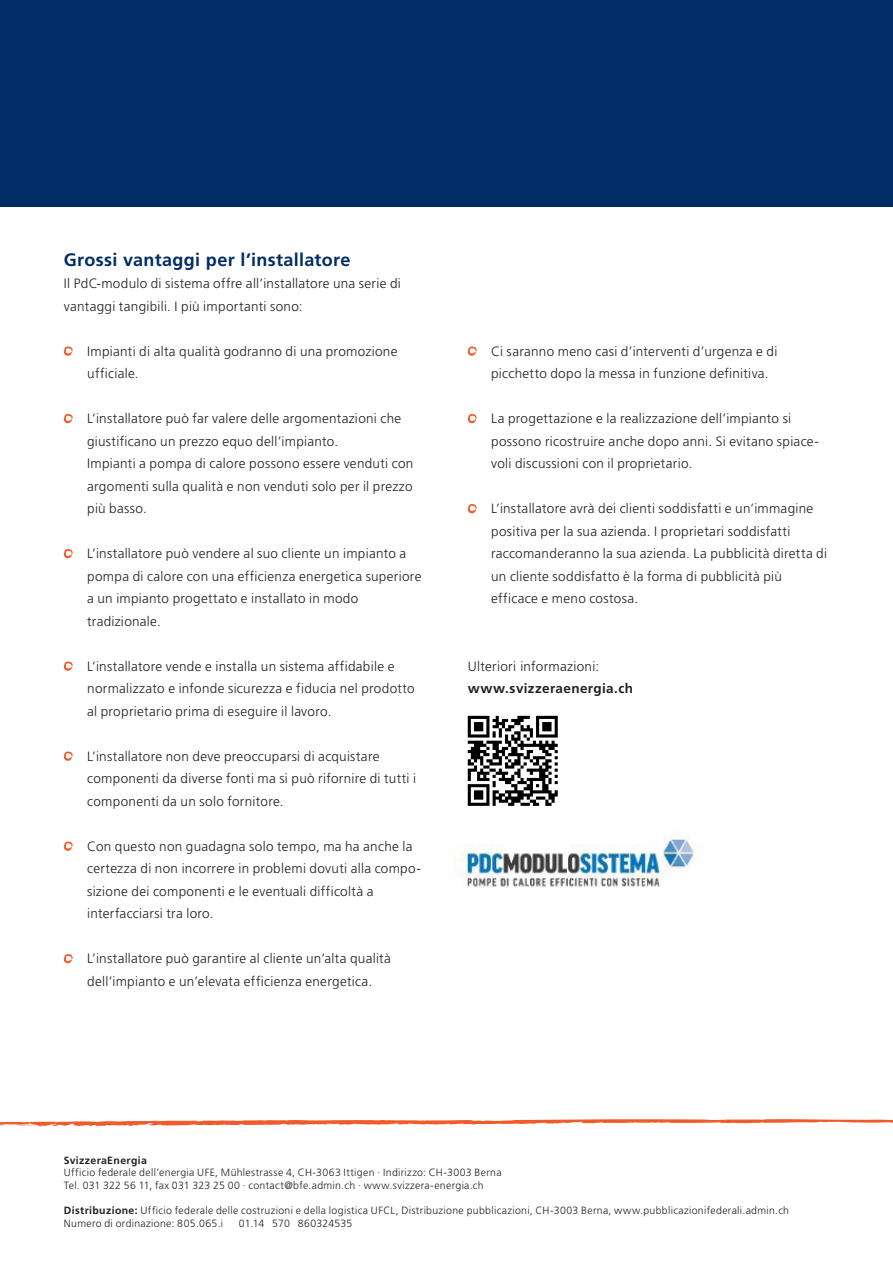
<style>
.page{position:relative;width:893px;height:1263px;background:#fff}
.page>*{position:absolute;margin:0;border:0;box-sizing:border-box;transform-origin:0 0}
.Sous-titre_noir{font:700 18px "Frutiger LT Std";letter-spacing:.02em;color:#002d66}
.Conseils{font:300 13.5px/22.5px "Frutiger LT Std";letter-spacing:.02em;color:#231f20}
.Texte{font:300 13.5px/22.5px "Frutiger LT Std";letter-spacing:.02em;color:#231f20}
.t1{font:700 13.5px "Frutiger LT Std";letter-spacing:.03em;color:#231f20}
.Texte-2{font:300 10.5px "Frutiger LT Std";letter-spacing:.03em;color:#231f20}
.Texte-3{font:700 10.5px "Frutiger LT Std";letter-spacing:.035em;color:#231f20}
.s1{font-weight:700}
</style>
<div class="page">
<svg style="left:64px;top:346px;width:9px;height:10px"></svg>
<svg style="left:64px;top:414px;width:9px;height:9px"></svg>
<svg style="left:64px;top:549px;width:9px;height:9px"></svg>
<svg style="left:64px;top:661px;width:9px;height:10px"></svg>
<svg style="left:64px;top:751px;width:9px;height:10px"></svg>
<svg style="left:64px;top:841px;width:9px;height:10px"></svg>
<svg style="left:64px;top:954px;width:9px;height:9px"></svg>
<svg style="left:468px;top:346px;width:9px;height:10px"></svg>
<svg style="left:468px;top:414px;width:9px;height:9px"></svg>
<svg style="left:468px;top:504px;width:9px;height:9px"></svg>
<svg style="left:0;top:1119px;width:893px;height:7px"></svg>
<svg style="left:468px;top:716px;width:90px;height:90px"></svg>
<div style="left:0;top:0;width:893px;height:206px;background:#002d66"></div>
<img style="left:454px;top:835px;width:244px;height:52px">
<p class="Sous-titre_noir" style="left:64px;top:249px;width:288px">Grossi vantaggi per l’installatore</p>
<p class="Texte" style="left:64px;top:273px;width:339px">Il PdC-modulo di sistema offre all’installatore una serie di vantaggi tangibili. I più importanti sono:</p>
<p class="Conseils" style="left:87px;top:340px;width:312px">Impianti di alta qualità godranno di una promozione ufficiale.</p>
<p class="Conseils" style="left:87px;top:408px;width:328px">L’installatore può far valere delle argomentazioni che giustificano un prezzo equo dell’impianto.<br>Impianti a pompa di calore possono essere venduti con argomenti sulla qualità e non venduti solo per il prezzo più basso.</p>
<p class="Conseils" style="left:87px;top:543px;width:336px">L’installatore può vendere al suo cliente un impianto a pompa di calore con una efficienza energetica superiore a un impianto progettato e installato in modo tradizionale.</p>
<p class="Conseils" style="left:87px;top:655px;width:329px">L’installatore vende e installa un sistema affidabile e normalizzato e infonde sicurezza e fiducia nel prodotto al proprietario prima di eseguire il lavoro.</p>
<p class="Conseils" style="left:87px;top:745px;width:330px">L’installatore non deve preoccuparsi di acquistare componenti da diverse fonti ma si può rifornire di tutti i componenti da un solo fornitore.</p>
<p class="Conseils" style="left:87px;top:835px;width:335px">Con questo non guadagna solo tempo, ma ha anche la certezza di non incorrere in problemi dovuti alla compo&shy;sizione dei componenti e le eventuali difficoltà a interfacciarsi tra loro.</p>
<p class="Conseils" style="left:87px;top:948px;width:305px">L’installatore può garantire al cliente un’alta qualità dell’impianto e un’elevata efficienza energetica.</p>
<p class="Conseils" style="left:491px;top:340px;width:288px">Ci saranno meno casi d’interventi d’urgenza e di picchetto dopo la messa in funzione definitiva.</p>
<p class="Conseils" style="left:491px;top:408px;width:329px">La progettazione e la realizzazione dell’impianto si possono ricostruire anche dopo anni. Si evitano spiace&shy;voli discussioni con il proprietario.</p>
<p class="Conseils" style="left:491px;top:498px;width:337px">L’installatore avrà dei clienti soddisfatti e un’immagine positiva per la sua azienda. I proprietari soddisfatti raccomanderanno la sua azienda. La pubblicità diretta di un cliente soddisfatto è la forma di pubblicità più efficace e meno costosa.</p>
<p class="Conseils" style="left:468px;top:655px;width:133px">Ulteriori informazioni:</p>
<p class="t1" style="left:468px;top:681px;width:167px">www.svizzeraenergia.ch</p>
<p class="Texte-3" style="left:64px;top:1154px;width:85px">SvizzeraEnergia</p>
<p class="Texte-2" style="left:64px;top:1167px;width:439px">Ufficio federale dell’energia UFE, Mühlestrasse 4, CH-3063 Ittigen · Indirizzo: CH-3003 Berna</p>
<p class="Texte-2" style="left:64px;top:1179px;width:421px">Tel. 031 322 56 11, fax 031 323 25 00 · contact@bfe.admin.ch · www.svizzera-energia.ch</p>
<p class="Texte-2" style="left:64px;top:1205px;width:727px"><span class="s1">Distribuzione:</span> Ufficio federale delle costruzioni e della logistica UFCL, Distribuzione pubblicazioni, CH-3003 Berna, www.pubblicazionifederali.admin.ch</p>
<p class="Texte-2" style="left:64px;top:1217px;width:161px">Numero di ordinazione: 805.065.i</p>
<p class="Texte-2" style="left:239px;top:1217px;width:115px">01.14 570 860324535</p>
</div>
